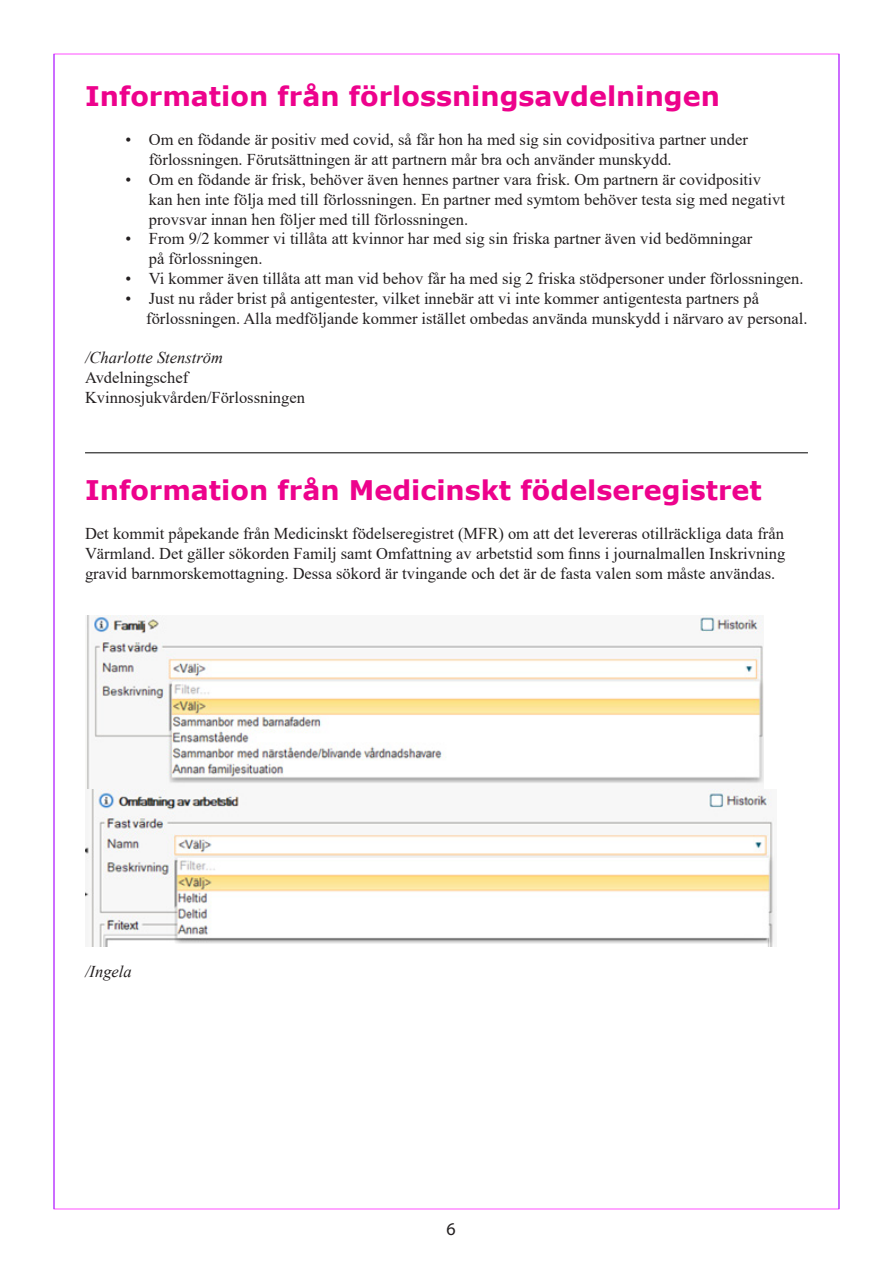
<style>
.page{position:relative;width:893px;height:1263px;background:#fff}
.page>*{position:absolute;margin:0;border:0;box-sizing:border-box;transform-origin:0 0}
.t1{font:700 27px "Verdana";color:#ed028c}
.t2{font:18px "Myriad Pro";color:#231f20}
.t3{font:16.5px/19.8px "Times New Roman";color:#231f20}
.t4{font:italic 16.5px "Times New Roman";color:#231f20}
</style>
<div class="page">
<hr style="left:85px;top:452px;width:723px;height:1px;background:#000">
<img style="left:86px;top:616px;width:678px;height:172px">
<img style="left:86px;top:789px;width:689px;height:157px">
<hr style="left:54px;top:54px;width:1px;height:1155px;background:#93f">
<hr style="left:839px;top:54px;width:1px;height:1155px;background:#93f">
<p class="t1" style="left:85px;top:77px;width:636px">Information från förlossningsavdelningen</p>
<p class="t3" style="left:149px;top:129px;width:600px;text-indent:-23px">• Om en födande är positiv med covid, så får hon ha med sig sin covidpositiva partner under förlossningen. Förutsättningen är att partnern mår bra och använder munskydd.</p>
<p class="t3" style="left:149px;top:169px;width:638px;text-indent:-23px">• Om en födande är frisk, behöver även hennes partner vara frisk. Om partnern är covidpositiv kan hen inte följa med till förlossningen. En partner med symtom behöver testa sig med negativt provsvar innan hen följer med till förlossningen.</p>
<p class="t3" style="left:149px;top:228px;width:605px;text-indent:-23px">• From 9/2 kommer vi tillåta att kvinnor har med sig sin friska partner även vid bedömningar på förlossningen.</p>
<p class="t3" style="left:126px;top:268px;width:680px">• Vi kommer även tillåta att man vid behov får ha med sig 2 friska stödpersoner under förlossningen.</p>
<p class="t3" style="left:146px;top:288px;width:663px;text-indent:-21px">• Just nu råder brist på antigentester, vilket innebär att vi inte kommer antigentesta partners på förlossningen. Alla medföljande kommer istället ombedas använda munskydd i närvaro av personal.</p>
<p class="t4" style="left:85px;top:346px;width:139px">/Charlotte Stenström</p>
<p class="t3" style="left:85px;top:367px;width:105px">Avdelningschef</p>
<p class="t3" style="left:85px;top:387px;width:221px">Kvinnosjukvården/Förlossningen</p>
<p class="t1" style="left:85px;top:471px;width:678px">Information från Medicinskt födelseregistret</p>
<p class="t3" style="left:85px;top:523px;width:702px;text-align:justify">Det kommit påpekande från Medicinskt födelseregistret (MFR) om att det levereras otillräckliga data från Värmland. Det gäller sökorden Familj samt Omfattning av arbetstid som finns i journalmallen Inskrivning gravid barnmorskemottagning. Dessa sökord är tvingande och det är de fasta valen som måste användas.</p>
<p class="t4" style="left:85px;top:960px;width:48px">/Ingela</p>
<p class="t2" style="left:446px;top:1218px;width:11px">6</p>
</div>
